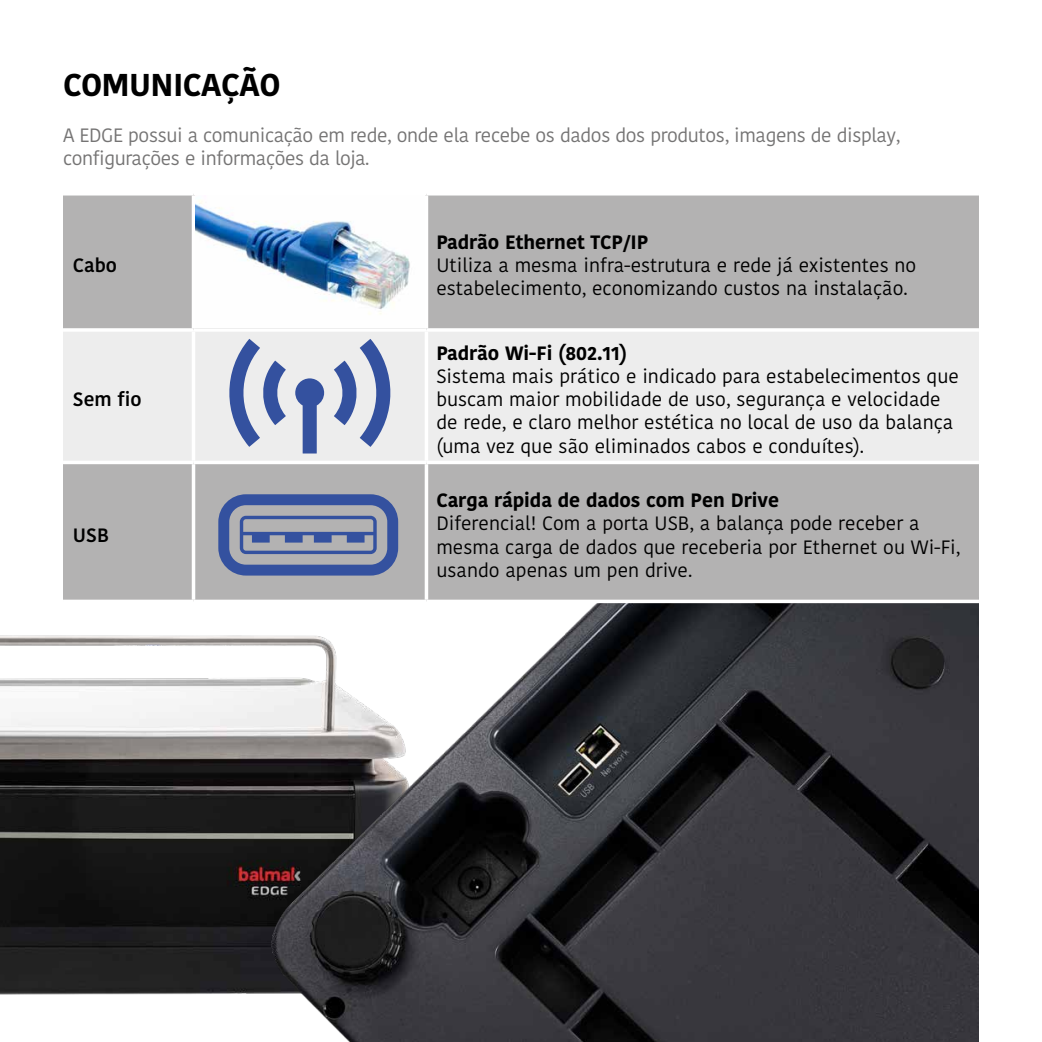
<style>
.page{position:relative;width:1042px;height:1042px;background:#fff}
.page>*{position:absolute;margin:0;border:0;box-sizing:border-box;transform-origin:0 0}
.t1{font:700 31.5px "Kohinoor Telugu";letter-spacing:-.02em;color:#000}
.t2{font:19.25px/23.1px "Kohinoor Telugu";color:#000}
.t3{font:19.25px/23.1px "Kohinoor Telugu";letter-spacing:-.02em;color:#757474}
.t4{font:700 19.25px "Kohinoor Telugu";color:#000}
.t5{font:600 19.25px "Kohinoor Telugu";color:#000}
</style>
<div class="page">
<img style="left:0;top:635px;width:246px;height:360px">
<img style="left:246px;top:603px;width:733px;height:439px">
<div style="left:63px;top:195px;width:916px;height:405px;background:#b3b2b2"></div>
<div style="left:63px;top:332px;width:916px;height:129px;background:#ededed"></div>
<hr style="left:192px;top:195px;width:3px;height:133px;background:#fff">
<hr style="left:425px;top:195px;width:3px;height:133px;background:#fff">
<svg style="left:63px;top:328px;width:130px;height:4px"></svg>
<hr style="left:193px;top:328px;width:233px;height:4px;background:#fff">
<hr style="left:192px;top:332px;width:3px;height:129px;background:#fff">
<hr style="left:426px;top:328px;width:553px;height:4px;background:#fff">
<hr style="left:425px;top:332px;width:3px;height:129px;background:#fff">
<hr style="left:63px;top:461px;width:130px;height:3px;background:#fff">
<hr style="left:193px;top:461px;width:233px;height:3px;background:#fff">
<hr style="left:192px;top:464px;width:3px;height:136px;background:#fff">
<hr style="left:426px;top:461px;width:553px;height:3px;background:#fff">
<hr style="left:425px;top:464px;width:3px;height:136px;background:#fff">
<svg style="left:218px;top:494px;width:180px;height:81px;background:#7885a9"></svg>
<img style="left:195px;top:196px;width:230px;height:132px">
<svg style="left:295px;top:378px;width:29px;height:75px;background:#7d8fbe"></svg>
<svg style="left:334px;top:339px;width:63px;height:108px;background:#acb6d1"></svg>
<svg style="left:223px;top:339px;width:63px;height:108px;background:#acb6d1"></svg>
<h1 class="t1" style="left:63px;top:67px;width:219px">COMUNICAÇÃO</h1>
<p class="t3" style="left:63px;top:123px;width:839px">A EDGE possui a comunicação em rede, onde ela recebe os dados dos produtos, imagens de display, configurações e informações da loja.</p>
<p class="t5" style="left:73px;top:254px;width:46px">Cabo</p>
<p class="t5" style="left:73px;top:388px;width:70px">Sem fio</p>
<p class="t5" style="left:73px;top:524px;width:38px">USB</p>
<p class="t4" style="left:436px;top:231px;width:214px">Padrão Ethernet TCP/IP</p>
<p class="t2" style="left:436px;top:254px;width:481px">Utiliza a mesma infra-estrutura e rede já existentes no estabelecimento, economizando custos na instalação.</p>
<p class="t4" style="left:436px;top:342px;width:192px">Padrão Wi-Fi (802.11)</p>
<p class="t2" style="left:436px;top:365px;width:524px">Sistema mais prático e indicado para estabelecimentos que buscam maior mobilidade de uso, segurança e velocidade de rede, e claro melhor estética no local de uso da balança (uma vez que são eliminados cabos e conduítes).</p>
<p class="t4" style="left:436px;top:489px;width:344px">Carga rápida de dados com Pen Drive</p>
<p class="t2" style="left:436px;top:512px;width:525px">Diferencial! Com a porta USB, a balança pode receber a mesma carga de dados que receberia por Ethernet ou Wi-Fi, usando apenas um pen drive.</p>
</div>
